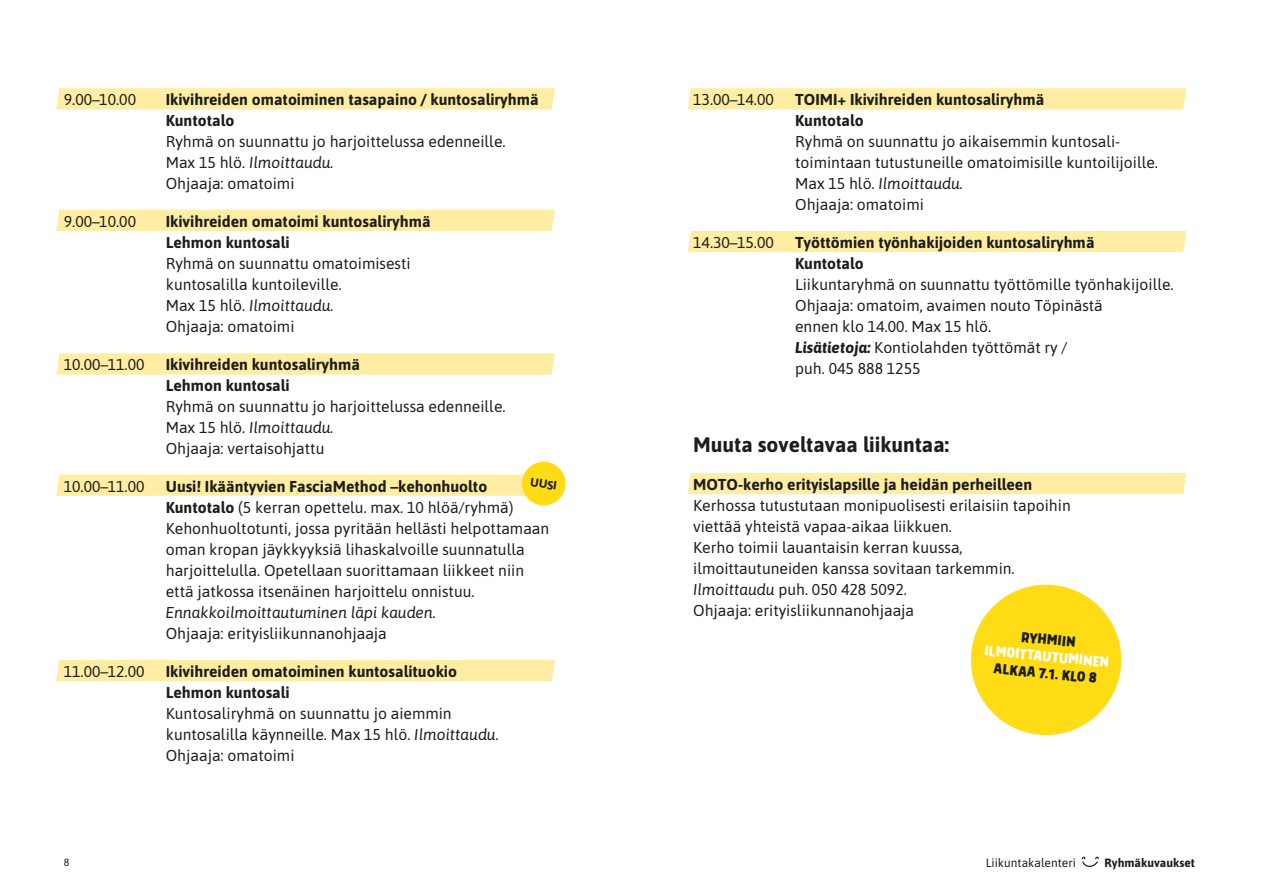
<style>
.page{position:relative;width:1263px;height:893px;background:#fff}
.page>*{position:absolute;margin:0;border:0;box-sizing:border-box;transform-origin:0 0}
.t1{font:700 21px "Asap";color:#1d1d1b}
.t2{font:700 16.95px "Morl";color:#1d1d1b}
.t3{font:700 16.95px "Morl";color:#fff}
.t4{font:15.75px/21px "Asap";color:#1d1d1b}
.t5{font:700 15.75px/21px "Asap";color:#1d1d1b}
.t6{font:italic 15.75px "Asap";color:#1d1d1b}
.t7{font:700 12px "Asap";color:#1d1d1b}
.t8{font:12px "Asap";color:#1d1d1b}
.t9{font:10.5px "Asap";color:#1d1d1b}
.s1{font-style:italic}
.s2{font-weight:700}
.s3{font-weight:700;font-style:italic}
</style>
<div class="page">
<div style="left:56px;top:88px;width:499px;height:21px;background:#ffeda4"></div>
<div style="left:688px;top:88px;width:498px;height:21px;background:#ffeda4"></div>
<div style="left:56px;top:210px;width:499px;height:21px;background:#ffeda4"></div>
<svg style="left:56px;top:353px;width:499px;height:22px"></svg>
<div style="left:56px;top:660px;width:499px;height:21px;background:#ffeda4"></div>
<div style="left:688px;top:231px;width:498px;height:21px;background:#ffeda4"></div>
<div style="left:688px;top:473px;width:498px;height:21px;background:#ffeda4"></div>
<svg style="left:1082px;top:857px;width:17px;height:10px"></svg>
<svg style="left:56px;top:461px;width:510px;height:45px"></svg>
<svg style="left:971px;top:584px;width:151px;height:151px"></svg>
<p class="t4" style="left:64px;top:88px;width:74px">9.00–10.00</p>
<p class="t5" style="left:166px;top:88px;width:374px">Ikivihreiden omatoiminen tasapaino / kuntosaliryhmä<br>Kuntotalo</p>
<p class="t4" style="left:166px;top:130px;width:341px">Ryhmä on suunnattu jo harjoittelussa edenneille.<br>Max 15 hlö. <span class="s1">Ilmoittaudu.<br></span>Ohjaaja: omatoimi</p>
<p class="t4" style="left:64px;top:210px;width:74px">9.00–10.00</p>
<p class="t5" style="left:166px;top:210px;width:266px">Ikivihreiden omatoimi kuntosaliryhmä<br>Lehmon kuntosali</p>
<p class="t4" style="left:166px;top:252px;width:246px">Ryhmä on suunnattu omatoimisesti kuntosalilla kuntoileville.<br>Max 15 hlö. <span class="s1">Ilmoittaudu.<br></span>Ohjaaja: omatoimi</p>
<p class="t4" style="left:64px;top:353px;width:82px">10.00–11.00</p>
<p class="t5" style="left:166px;top:353px;width:196px">Ikivihreiden kuntosaliryhmä<br>Lehmon kuntosali</p>
<p class="t4" style="left:166px;top:395px;width:341px">Ryhmä on suunnattu jo harjoittelussa edenneille.<br>Max 15 hlö. <span class="s1">Ilmoittaudu.<br></span>Ohjaaja: vertaisohjattu</p>
<p class="t4" style="left:64px;top:475px;width:82px">10.00–11.00</p>
<p class="t4" style="left:166px;top:475px;width:385px"><span class="s2">Uusi! Ikääntyvien FasciaMethod –kehonhuolto Kuntotalo</span> (5 kerran opettelu. max. 10 hlöä/ryhmä)<br>Kehonhuoltotunti, jossa pyritään hellästi helpottamaan oman kropan jäykkyyksiä lihaskalvoille suunnatulla harjoittelulla. Opetellaan suorittamaan liikkeet niin että jatkossa itsenäinen harjoittelu onnistuu.</p>
<p class="t6" style="left:166px;top:602px;width:272px">Ennakkoilmoittautuminen läpi kauden.</p>
<p class="t4" style="left:166px;top:622px;width:223px">Ohjaaja: erityisliikunnanohjaaja</p>
<p class="t4" style="left:64px;top:660px;width:82px">11.00–12.00</p>
<p class="t5" style="left:166px;top:660px;width:293px">Ikivihreiden omatoiminen kuntosalituokio<br>Lehmon kuntosali</p>
<p class="t4" style="left:166px;top:702px;width:334px">Kuntosaliryhmä on suunnattu jo aiemmin kuntosalilla käynneille. Max 15 hlö. <span class="s1">Ilmoittaudu.<br></span>Ohjaaja: omatoimi</p>
<p class="t7" style="left:532px;top:473px;width:28px;rotate:8deg">UUSI</p>
<p class="t4" style="left:693px;top:88px;width:82px">13.00–14.00</p>
<p class="t5" style="left:795px;top:88px;width:251px">TOIMI+ Ikivihreiden kuntosaliryhmä<br>Kuntotalo</p>
<p class="t4" style="left:795px;top:130px;width:364px">Ryhmä on suunnattu jo aikaisemmin kuntosali&shy;toimintaan tutustuneille omatoimisille kuntoilijoille.<br>Max 15 hlö. <span class="s1">Ilmoittaudu.<br></span>Ohjaaja: omatoimi</p>
<p class="t4" style="left:693px;top:231px;width:82px">14.30–15.00</p>
<p class="t5" style="left:795px;top:231px;width:301px">Työttömien työnhakijoiden kuntosaliryhmä<br>Kuntotalo</p>
<p class="t4" style="left:795px;top:273px;width:380px">Liikuntaryhmä on suunnattu työttömille työnhakijoille.<br>Ohjaaja: omatoim, avaimen nouto Töpinästä<br>ennen klo 14.00. Max 15 hlö.<br><span class="s3">Lisätietoja:</span> Kontiolahden työttömät ry /<br>puh. 045 888 1255</p>
<h1 class="t1" style="left:693px;top:430px;width:257px">Muuta soveltavaa liikuntaa:</h1>
<p class="t5" style="left:693px;top:474px;width:341px">MOTO-kerho erityislapsille ja heidän perheilleen</p>
<p class="t4" style="left:693px;top:494px;width:379px">Kerhossa tutustutaan monipuolisesti erilaisiin tapoihin viettää yhteistä vapaa-aikaa liikkuen.<br>Kerho toimii lauantaisin kerran kuussa, ilmoittautuneiden kanssa sovitaan tarkemmin.<br><span class="s1">Ilmoittaudu</span> puh. 050 428 5092.<br>Ohjaaja: erityisliikunnanohjaaja</p>
<p class="t2" style="left:1022px;top:627px;width:56px;rotate:5deg">RYHMIIN</p>
<p class="t3" style="left:985px;top:641px;width:127px;rotate:5deg">ILMOITTAUTUMINEN</p>
<p class="t2" style="left:994px;top:659px;width:105px;rotate:5deg">ALKAA 7.1. KLO 8</p>
<p class="t9" style="left:64px;top:855px;width:7px">8</p>
<p class="t8" style="left:986px;top:854px;width:92px">Liikuntakalenteri</p>
<p class="t7" style="left:1104px;top:854px;width:92px">Ryhmäkuvaukset</p>
</div>
